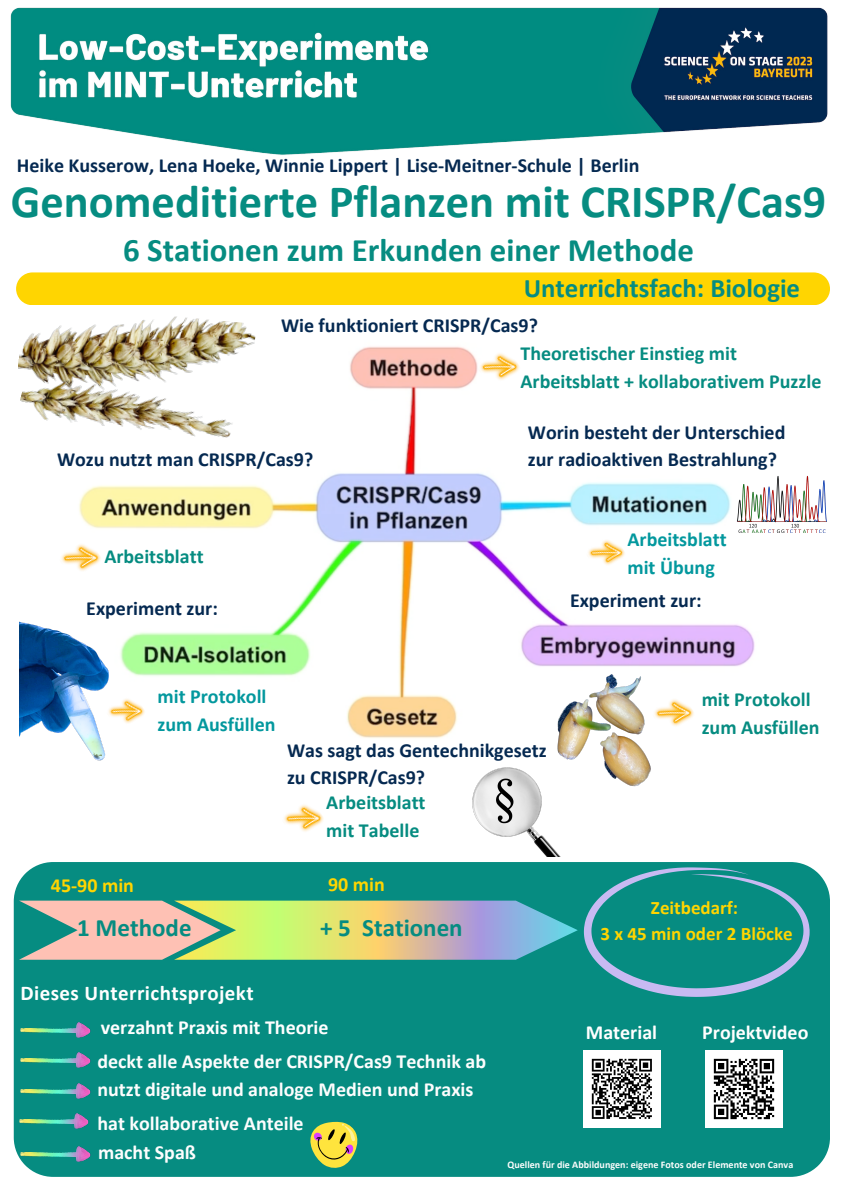
<style>
.page{position:relative;width:842px;height:1193px;background:#fff}
.page>*{position:absolute;margin:0;border:0;box-sizing:border-box;transform-origin:0 0}
.t1{font:700 46.5px "Calibri";color:#068c81}
.t2{font:700 32.9px "Calibri";color:#068c81}
.t3{font:700 26.8px "Calibri";color:#068c81}
.t4{font:700 25px "Calibri";color:#068c81}
.t5{font:700 21px "Calibri";letter-spacing:.02em;color:#fff}
.t6{font:700 20px/27.8px "Calibri";color:#052951}
.t7{font:700 20px/27.8px "Calibri";color:#068c81}
.t8{font:700 20px "Calibri";color:#fdfdfd}
.t9{font:700 20px "Calibri";color:#fff}
.t10{font:700 20px/27.8px "Calibri";color:#03989e}
.t11{font:700 20px "Calibri";color:#ffd501}
.t12{font:700 19px "Calibri";color:#ffd501}
.t13{font:700 10.1px "Calibri";color:#fdfdfd}
</style>
<div class="page">
<div style="left:14px;top:862px;width:816px;height:314px;background:#068c81"></div>
<img style="left:79px;top:346px;width:691px;height:392px">
<img style="left:19px;top:607px;width:118px;height:154px">
<img style="left:528px;top:654px;width:152px;height:133px">
<img style="left:18px;top:316px;width:238px;height:46px">
<svg style="left:19px;top:900px;width:559px;height:59px;background:#bbc299"></svg>
<svg style="left:584px;top:867px;width:226px;height:129px;background:#1d918e"></svg>
<svg style="left:300px;top:1108px;width:68px;height:68px;background:#59a26b"></svg>
<img style="left:104px;top:691px;width:43px;height:41px">
<img style="left:284px;top:805px;width:40px;height:27px">
<img style="left:61px;top:536px;width:43px;height:45px">
<img style="left:472px;top:757px;width:130px;height:99px">
<img style="left:650px;top:691px;width:47px;height:45px">
<img style="left:735px;top:473px;width:92px;height:59px">
<img style="left:584px;top:532px;width:43px;height:42px">
<img style="left:476px;top:346px;width:46px;height:44px">
<img style="left:21px;top:1022px;width:69px;height:15px">
<img style="left:21px;top:1052px;width:69px;height:15px">
<img style="left:21px;top:1082px;width:69px;height:15px">
<img style="left:19px;top:1113px;width:69px;height:15px">
<img style="left:21px;top:1146px;width:69px;height:15px">
<img style="left:18px;top:362px;width:250px;height:116px">
<img style="left:10px;top:7px;width:818px;height:148px">
<div style="left:16px;top:272px;width:814px;height:33px;background:#ffd501"></div>
<img style="left:706px;top:1050px;width:76px;height:76px">
<img style="left:584px;top:1050px;width:76px;height:76px">
<p class="t6" style="left:17px;top:153px;width:624px">Heike Kusserow, Lena Hoeke, Winnie Lippert | Lise-Meitner-Schule | Berlin</p>
<p class="t1" style="left:11px;top:182px;width:817px">Genomeditierte Pflanzen mit CRISPR/Cas9</p>
<p class="t2" style="left:123px;top:237px;width:572px">6 Stationen zum Erkunden einer Methode</p>
<p class="t3" style="left:524px;top:277px;width:278px">Unterrichtsfach: Biologie</p>
<p class="t6" style="left:281px;top:312px;width:258px">Wie funktioniert CRISPR/Cas9?</p>
<p class="t6" style="left:57px;top:447px;width:258px">Wozu nutzt man CRISPR/Cas9?</p>
<p class="t7" style="left:104px;top:544px;width:101px">Arbeitsblatt</p>
<p class="t7" style="left:520px;top:341px;width:303px">Theoretischer Einstieg mit<br>Arbeitsblatt + kollaborativem Puzzle</p>
<p class="t6" style="left:528px;top:419px;width:259px">Worin besteht der Unterschied</p>
<p class="t6" style="left:528px;top:447px;width:250px">zur radioaktiven Bestrahlung?</p>
<p class="t10" style="left:627px;top:527px;width:101px">Arbeitsblatt</p>
<p class="t10" style="left:627px;top:554px;width:89px">mit Übung</p>
<p class="t6" style="left:86px;top:596px;width:133px">Experiment zur:</p>
<p class="t6" style="left:570px;top:588px;width:133px">Experiment zur:</p>
<p class="t10" style="left:158px;top:684px;width:119px">mit Protokoll zum Ausfüllen</p>
<p class="t7" style="left:702px;top:687px;width:119px">mit Protokoll zum Ausfüllen</p>
<p class="t6" style="left:287px;top:737px;width:261px">Was sagt das Gentechnikgesetz zu CRISPR/Cas9?</p>
<p class="t11" style="left:51px;top:876px;width:85px">45-90 min</p>
<p class="t7" style="left:326px;top:790px;width:101px">Arbeitsblatt mit Tabelle</p>
<p class="t11" style="left:328px;top:875px;width:58px">90 min</p>
<p class="t4" style="left:77px;top:917px;width:116px">1 Methode</p>
<p class="t4" style="left:320px;top:917px;width:144px">+ 5 Stationen</p>
<p class="t5" style="left:21px;top:983px;width:235px">Dieses Unterrichtsprojekt</p>
<p class="t9" style="left:101px;top:1019px;width:229px">verzahnt Praxis mit Theorie</p>
<p class="t8" style="left:97px;top:1052px;width:390px">deckt alle Aspekte der CRISPR/Cas9 Technik ab</p>
<p class="t8" style="left:97px;top:1080px;width:378px">nutzt digitale und analoge Medien und Praxis</p>
<p class="t8" style="left:97px;top:1114px;width:208px">hat kollaborative Anteile</p>
<p class="t8" style="left:98px;top:1143px;width:99px">macht Spaß</p>
<p class="t12" style="left:651px;top:899px;width:89px">Zeitbedarf:</p>
<p class="t12" style="left:601px;top:925px;width:194px">3 x 45 min oder 2 Blöcke</p>
<p class="t9" style="left:586px;top:1023px;width:73px">Material</p>
<p class="t9" style="left:702px;top:1023px;width:108px">Projektvideo</p>
<p class="t13" style="left:507px;top:1159px;width:287px">Quellen für die Abbildungen: eigene Fotos oder Elemente von Canva</p>
</div>
